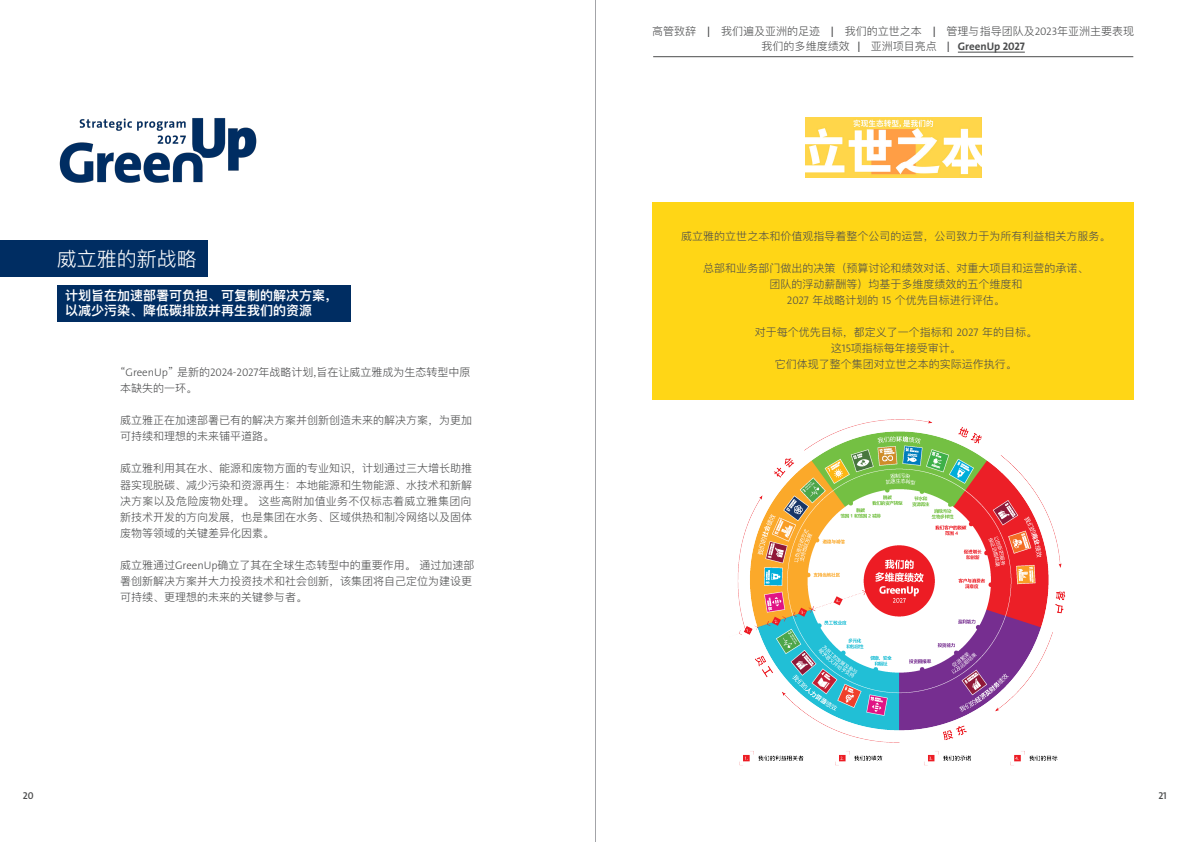
<style>
.page{position:relative;width:1191px;height:842px;background:#fff}
.page>*{position:absolute;margin:0;border:0;box-sizing:border-box;transform-origin:0 0}
.t1{font:300 20px "Ping Fang SC";color:#fff}
.t2{font:600 13px/15px "Ping Fang SC";color:#fff}
.t3{font:300 11px/16px "Ping Fang SC";color:#4b4c4d}
.t4{font:10px "The Sans Veolia W6 Se Bld";color:#4b4c4d}
.s1{font-family:"The Sans Veolia W3 Lig";font-weight:400}
.s2{font-family:"The Sans Veolia W6 Se Bld";font-weight:400;font-size:15.3px}
.s3{font-family:"The Sans Veolia W7 Bld";font-weight:400}
</style>
<div class="page">
<hr style="left:595px;top:0;width:1px;height:842px;background:#a3a4a8">
<div style="left:652px;top:203px;width:481px;height:197px;background:#ffd616"></div>
<div style="left:0;top:240px;width:207px;height:37px;background:#002d62"></div>
<div style="left:57px;top:285px;width:294px;height:37px;background:#002d62"></div>
<img style="left:59px;top:118px;width:198px;height:65px">
<hr style="left:653px;top:57px;width:480px;height:1px;background:#4b4c4d">
<img style="left:737px;top:419px;width:329px;height:347px">
<img style="left:805px;top:118px;width:176px;height:59px">
<hr style="left:958px;top:52px;width:66px;height:1px;background:#4b4c4d">
<h1 class="t1" style="left:57px;top:247px;width:141px">威立雅的新战略</h1>
<p class="t2" style="left:65px;top:288px;width:275px">计划旨在加速部署可负担、可复制的解决方案，以减少污染、降低碳排放并再生我们的资源</p>
<p class="t3" style="left:120px;top:364px;width:352px">“<span class="s1">GreenUp</span>” 是新的<span class="s1">2024-2027</span>年战略计划,旨在让威立雅成为生态转型中原本缺失的一环。</p>
<p class="t3" style="left:120px;top:412px;width:353px">威立雅正在加速部署已有的解决方案并创新创造未来的解决方案，为更加可持续和理想的未来铺平道路。</p>
<p class="t3" style="left:120px;top:460px;width:353px;text-align:justify">威立雅利用其在水、能源和废物方面的专业知识，计划通过三大增长助推器实现脱碳、减少污染和资源再生：本地能源和生物能源、水技术和新解决方案以及危险废物处理。 这些高附加值业务不仅标志着威立雅集团向新技术开发的方向发展，也是集团在水务、区域供热和制冷网络以及固体废物等领域的关键差异化因素。</p>
<p class="t3" style="left:120px;top:556px;width:356px">威立雅通过<span class="s1">GreenUp</span>确立了其在全球生态转型中的重要作用。 通过加速部署创新解决方案并大力投资技术和社会创新，该集团将自己定位为建设更可持续、更理想的未来的关键参与者。</p>
<p class="t3" style="left:652px;top:23px;width:483px;line-height:15px;text-align:center">高管致辞 <span class="s2">I</span> 我们遍及亚洲的足迹 <span class="s2">I</span> 我们的立世之本 <span class="s2">I</span> 管理与指导团队及<span class="s1">2023</span>年亚洲主要表现我们的多维度绩效 <span class="s2">I</span> 亚洲项目亮点 <span class="s2">I</span> <span class="s3">GreenUp 2027</span></p>
<p class="t3" style="left:681px;top:228px;width:430px">威立雅的立世之本和价值观指导着整个公司的运营，公司致力于为所有利益相关方服务。</p>
<p class="t3" style="left:703px;top:260px;width:386px;text-align:center">总部和业务部门做出的决策（预算讨论和绩效对话、对重大项目和运营的承诺、团队的浮动薪酬等）均基于多维度绩效的五个维度和<br><span class="s1">2027</span> 年战略计划的 <span class="s1">15</span> 个优先目标进行评估。</p>
<p class="t3" style="left:754px;top:324px;width:284px;text-align:center">对于每个优先目标，都定义了一个指标和 <span class="s1">2027</span> 年的目标。这<span class="s1">15</span>项指标每年接受审计。<br>它们体现了整个集团对立世之本的实际运作执行。</p>
<p class="t4" style="left:23px;top:789px;width:12px">20</p>
<p class="t4" style="left:1158px;top:789px;width:10px">21</p>
</div>
